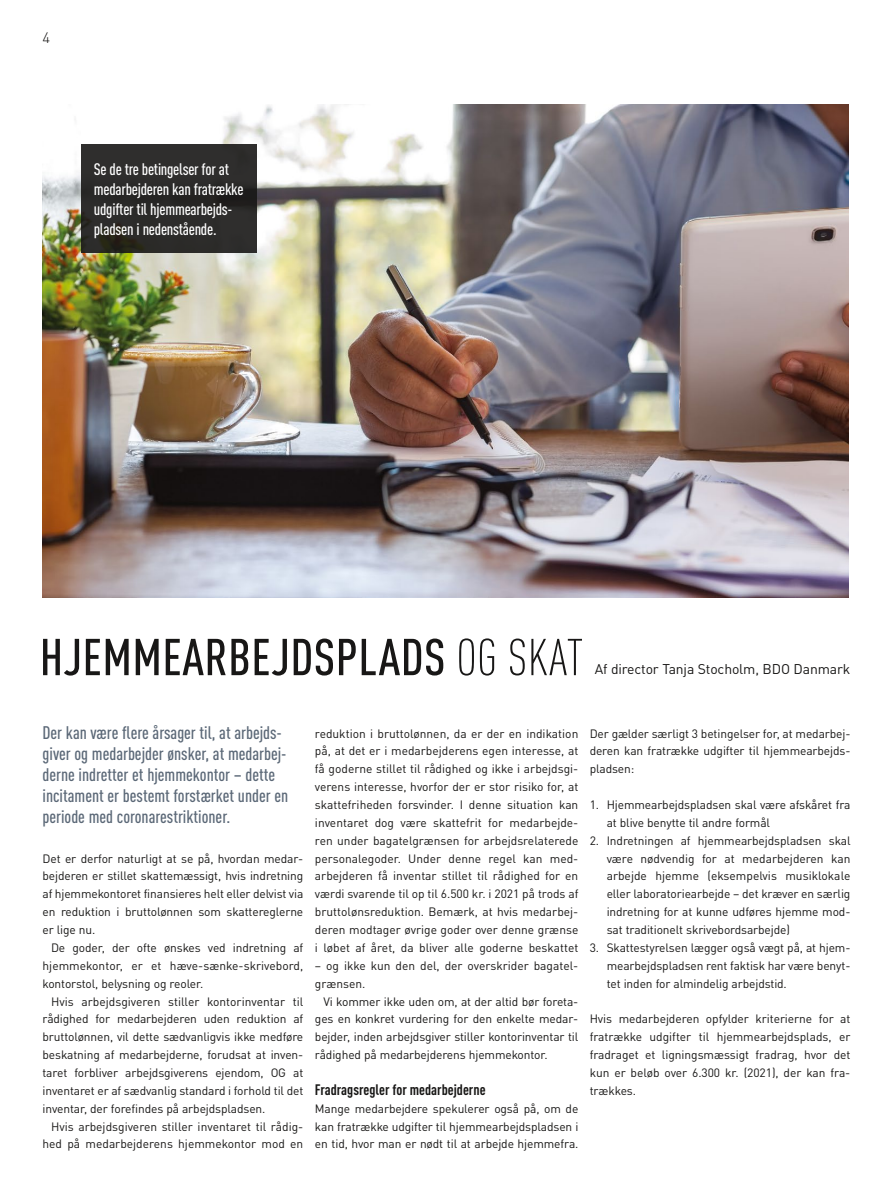
<style>
.page{position:relative;width:893px;height:1191px;background:#fff}
.page>*{position:absolute;margin:0;border:0;box-sizing:border-box;transform-origin:0 0}
.t1{font:500 condensed 51px "DINOT";letter-spacing:.01em;color:#181716}
.t2{font:500 condensed 18px/21px "DINOT";color:#5b6877}
.t3{font:500 condensed 16.5px/20px "DINOT";letter-spacing:-.015em;color:#fff}
.t4{font:700 condensed 15px "DINOT";color:#181716}
.t5{font:300 15px "DINOT";color:#181716}
.t6{font:13.95px "DINOT";letter-spacing:-.01em;color:#181716}
.t7{font:12px/17.9px "DINOT";letter-spacing:-.01em;color:#181716;text-align:justify}
.s1{font-weight:300}
</style>
<div class="page">
<img style="left:43px;top:105px;width:805px;height:492px">
<svg style="left:81px;top:145px;width:175px;height:108px;background:#2b2a28"></svg>
<p class="t5" style="left:43px;top:28px;width:9px">4</p>
<h3 class="t3" style="left:94px;top:159px;width:151px">Se de tre betingelser for at medarbejderen kan fratrække udgifter til hjemmearbejds&shy;pladsen i nedenstående.</h3>
<h1 class="t1" style="left:40px;top:627px;width:545px">HJEMMEARBEJDSPLADS <span class="s1">OG SKAT</span></h1>
<p class="t6" style="left:595px;top:660px;width:257px">Af director Tanja Stocholm, BDO Danmark</p>
<h2 class="t2" style="left:43px;top:722px;width:247px">Der kan være flere årsager til, at arbejds&shy;giver og medarbejder ønsker, at medarbej&shy;derne indretter et hjemmekontor – dette incitament er bestemt forstærket under en periode med coronarestriktioner.</h2>
<p class="t7" style="left:43px;top:849px;width:262px">Det er derfor naturligt at se på, hvordan medar&shy;bejderen er stillet skattemæssigt, hvis indretning af hjemmekontoret finansieres helt eller delvist via en reduktion i bruttolønnen som skattereglerne er lige nu.</p>
<p class="t7" style="left:43px;top:938px;width:262px;text-indent:9px">De goder, der ofte ønskes ved indretning af hjemmekontor, er et hæve-sænke-skrivebord, kontorstol, belysning og reoler.</p>
<p class="t7" style="left:43px;top:992px;width:262px;text-indent:9px">Hvis arbejdsgiveren stiller kontorinventar til rådighed for medarbejderen uden reduktion af bruttolønnen, vil dette sædvanligvis ikke medføre beskatning af medarbejderne, forudsat at inven&shy;taret forbliver arbejdsgiverens ejendom, OG at inventaret er af sædvanlig standard i forhold til det inventar, der forefindes på arbejdspladsen.</p>
<p class="t7" style="left:43px;top:1117px;width:262px;text-align:right">Hvis arbejdsgiveren stiller inventaret til rådig&shy;hed på medarbejderens hjemmekontor mod en</p>
<p class="t7" style="left:315px;top:724px;width:265px">reduktion i bruttolønnen, da er der en indikation på, at det er i medarbejderens egen interesse, at få goderne stillet til rådighed og ikke i arbejdsgi&shy;verens interesse, hvorfor der er stor risiko for, at skattefriheden forsvinder. I denne situation kan inventaret dog være skattefrit for medarbejde&shy;ren under bagatelgrænsen for arbejdsrelaterede personalegoder. Under denne regel kan med&shy;arbejderen få inventar stillet til rådighed for en værdi svarende til op til 6.500 kr. i 2021 på trods af bruttolønsreduktion. Bemærk, at hvis medarbej&shy;deren modtager øvrige goder over denne grænse i løbet af året, da bliver alle goderne beskattet</p>
<p class="t7" style="left:315px;top:956px;width:265px">– og ikke kun den del, der overskrider bagatel&shy;grænsen.</p>
<p class="t7" style="left:315px;top:992px;width:265px;text-indent:9px">Vi kommer ikke uden om, at der altid bør foreta&shy;ges en konkret vurdering for den enkelte medar&shy;bejder, inden arbejdsgiver stiller kontorinventar til rådighed på medarbejderens hjemmekontor.</p>
<p class="t4" style="left:315px;top:1080px;width:172px">Fradragsregler for medarbejderne</p>
<p class="t7" style="left:315px;top:1099px;width:265px">Mange medarbejdere spekulerer også på, om de kan fratrække udgifter til hjemmearbejdspladsen i en tid, hvor man er nødt til at arbejde hjemmefra.</p>
<p class="t7" style="left:590px;top:724px;width:262px">Der gælder særligt 3 betingelser for, at medarbej&shy;deren kan fratrække udgifter til hjemmearbejds&shy;pladsen:</p>
<p class="t7" style="left:607px;top:795px;width:245px;text-indent:-17px">1. Hjemmearbejdspladsen skal være afskåret fra at blive benytte til andre formål</p>
<p class="t7" style="left:607px;top:831px;width:245px;text-indent:-17px">2. Indretningen af hjemmearbejdspladsen skal være nødvendig for at medarbejderen kan arbejde hjemme (eksempelvis musiklokale eller laboratoriearbejde – det kræver en særlig indretning for at kunne udføres hjemme mod&shy;sat traditionelt skrivebordsarbejde)</p>
<p class="t7" style="left:607px;top:938px;width:245px;text-indent:-17px">3. Skattestyrelsen lægger også vægt på, at hjem&shy;mearbejdspladsen rent faktisk har være benyt&shy;tet inden for almindelig arbejdstid.</p>
<p class="t7" style="left:590px;top:1010px;width:262px">Hvis medarbejderen opfylder kriterierne for at fratrække udgifter til hjemmearbejdsplads, er fradraget et ligningsmæssigt fradrag, hvor det kun er beløb over 6.300 kr. (2021), der kan fra&shy;trækkes.</p>
</div>
